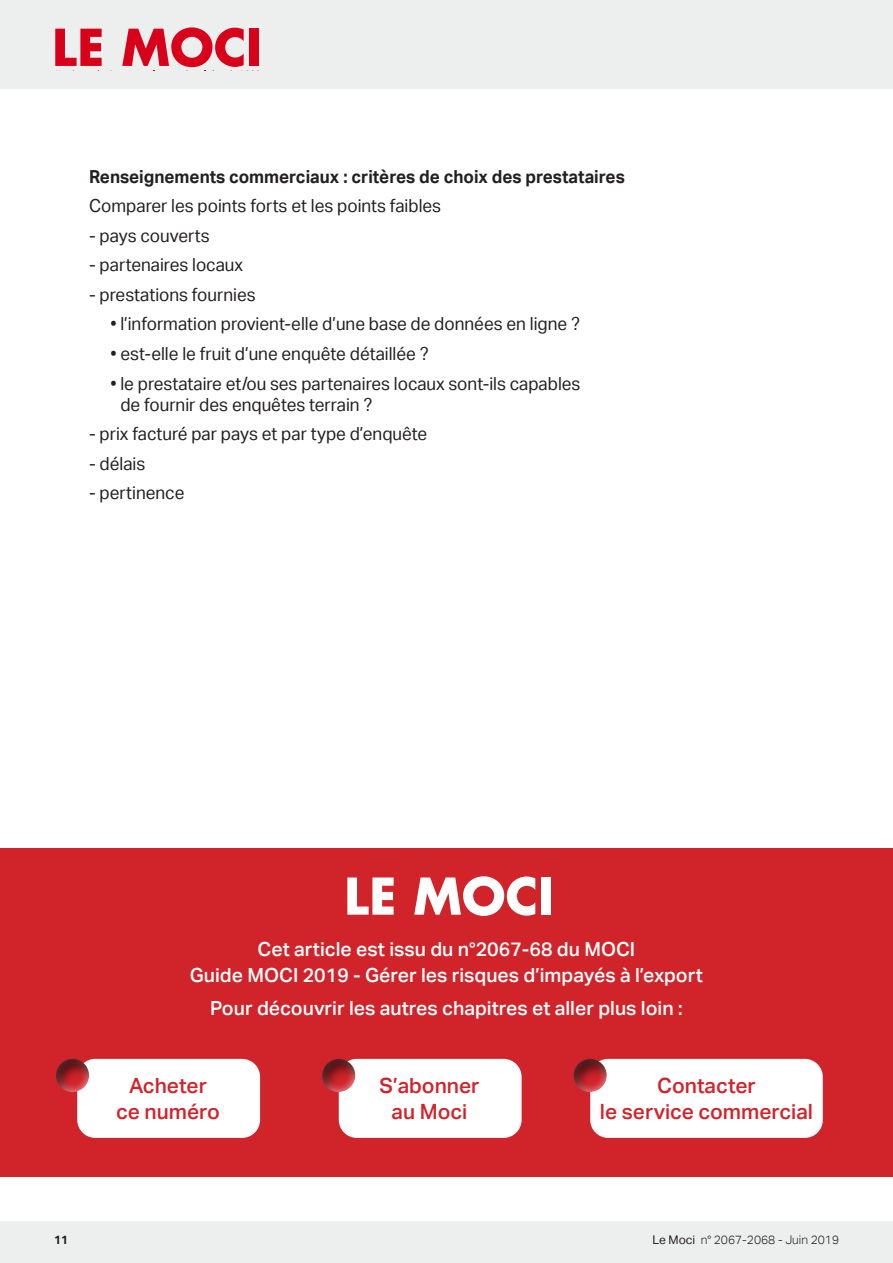
<style>
.page{position:relative;width:893px;height:1263px;background:#fff}
.page>*{position:absolute;margin:0;border:0;box-sizing:border-box;transform-origin:0 0}
.t1{font:500 21px "Aktiv Grotesk";color:#d1232a}
.t2{font:500 19.5px "Aktiv Grotesk";color:#fff}
.Texte{font:18px/21px "Aktiv Grotesk";color:#231f20;scale:.95 1}
.Texte-2{font:700 18px "Aktiv Grotesk";color:#231f20;scale:.95 1}
.t3{font:300 12px "Aktiv Grotesk";color:#231f20}
.t4{font:700 12px "Aktiv Grotesk";color:#231f20}
.s1{font-weight:400}
</style>
<div class="page">
<div style="left:0;top:0;width:893px;height:89px;background:#edeeee"></div>
<div style="left:0;top:1221px;width:893px;height:42px;background:#edeeee"></div>
<svg style="left:55px;top:29px;width:47px;height:42px"></svg>
<svg style="left:122px;top:27px;width:122px;height:44px"></svg>
<div style="left:250px;top:29px;width:9px;height:37px;background:#d9001a"></div>
<div style="left:0;top:848px;width:893px;height:329px;background:#d1232a"></div>
<svg style="left:347px;top:877px;width:47px;height:38px"></svg>
<svg style="left:414px;top:876px;width:121px;height:40px"></svg>
<div style="left:541px;top:877px;width:10px;height:38px;background:#fff"></div>
<div style="left:77px;top:1059px;width:183px;height:79px;background:#fff;border-radius:18px"></div>
<div style="left:590px;top:1059px;width:233px;height:79px;background:#fff;border-radius:18px"></div>
<div style="left:339px;top:1059px;width:183px;height:79px;background:#fff;border-radius:18px"></div>
<div style="left:565px;top:1048px;width:52px;height:51px;background:#231f20;opacity:.75"></div>
<div style="left:47px;top:1048px;width:52px;height:51px;background:#231f20;opacity:.75"></div>
<div style="left:313px;top:1048px;width:53px;height:51px;background:#231f20;opacity:.75"></div>
<p class="Texte-2" style="left:89px;top:166px;width:565px">Renseignements commerciaux : critères de choix des prestataires</p>
<p class="Texte" style="left:89px;top:196px;width:372px">Comparer les points forts et les points faibles</p>
<p class="Texte" style="left:89px;top:225px;width:128px">- pays couverts</p>
<p class="Texte" style="left:89px;top:255px;width:164px">- partenaires locaux</p>
<p class="Texte" style="left:89px;top:284px;width:177px">- prestations fournies</p>
<p class="Texte" style="left:110px;top:314px;width:496px">• l’information provient-elle d’une base de données en ligne ?</p>
<p class="Texte" style="left:110px;top:343px;width:337px">• est-elle le fruit d’une enquête détaillée ?</p>
<p class="Texte" style="left:120px;top:373px;width:486px;text-indent:-10px">• le prestataire et/ou ses partenaires locaux sont-ils capables de fournir des enquêtes terrain ?</p>
<p class="Texte" style="left:89px;top:423px;width:357px">- prix facturé par pays et par type d’enquête</p>
<p class="Texte" style="left:89px;top:453px;width:61px">- délais</p>
<p class="Texte" style="left:89px;top:482px;width:102px">- pertinence</p>
<p class="t2" style="left:258px;top:938px;width:379px">Cet article est issu du n°2067-68 du MOCI</p>
<p class="t2" style="left:190px;top:964px;width:515px">Guide MOCI 2019 - Gérer les risques d’impayés à l’export</p>
<p class="t2" style="left:210px;top:997px;width:474px">Pour découvrir les autres chapitres et aller plus loin :</p>
<p class="t1" style="left:129px;top:1073px;width:79px">Acheter</p>
<p class="t1" style="left:116px;top:1099px;width:105px">ce numéro</p>
<p class="t1" style="left:380px;top:1073px;width:101px">S’abonner</p>
<p class="t1" style="left:392px;top:1099px;width:77px">au Moci</p>
<p class="t1" style="left:657px;top:1073px;width:100px">Contacter</p>
<p class="t1" style="left:600px;top:1099px;width:215px">le service commercial</p>
<p class="t4" style="left:54px;top:1233px;width:16px">11</p>
<p class="t3" style="left:652px;top:1233px;width:188px"><span class="s1">Le Moci</span> n° 2067-2068 - Juin 2019</p>
</div>
